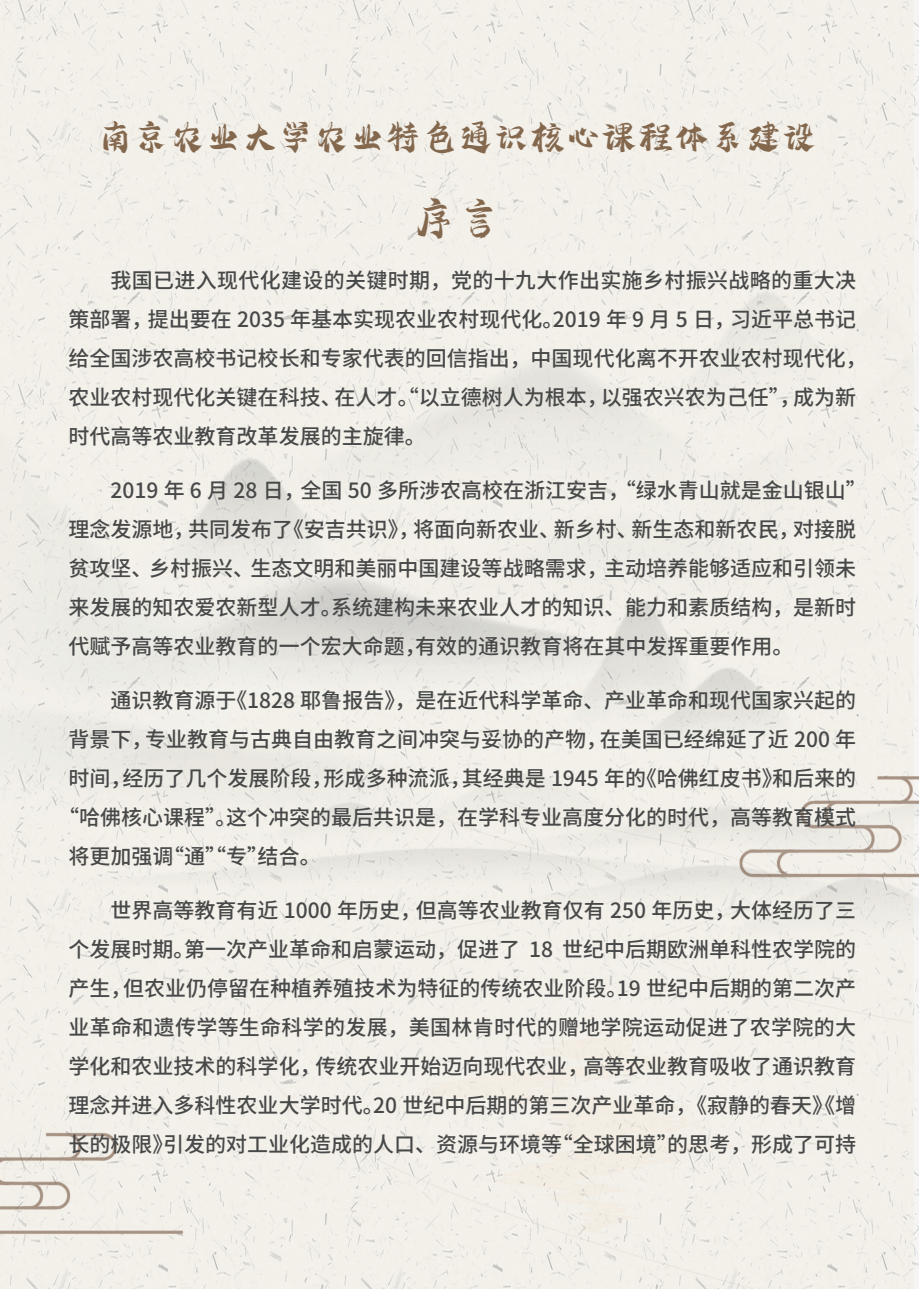
<style>
.page{position:relative;width:919px;height:1289px;background:#fff}
.page>*{position:absolute;margin:0;border:0;box-sizing:border-box;transform-origin:0 0}
.t1{font:45px "zihun 240 hao qingmengshoushu";color:#84684e}
.t2{font:36px "zihun 240 hao qingmengshoushu";color:#84684e}
.t3{font:500 21px/39px "Noto Sans Hans";color:#474848}
</style>
<div class="page">
<img style="left:0;top:0;width:918px;height:1288px">
<h2 class="t2" style="left:97px;top:117px;width:721px">南京农业大学农业特色通识核心课程体系建设</h2>
<h1 class="t1" style="left:412px;top:193px;width:91px">序言</h1>
<p class="t3" style="left:68px;top:261px;width:799px;text-indent:42px">我国已进入现代化建设的关键时期，党的十九大作出实施乡村振兴战略的重大决策部署，提出要在 2035 年基本实现农业农村现代化。2019 年 9 月 5 日，习近平总书记给全国涉农高校书记校长和专家代表的回信指出，中国现代化离不开农业农村现代化，农业农村现代化关键在科技、在人才。“以立德树人为根本，以强农兴农为己任”，成为新时代高等农业教育改革发展的主旋律。</p>
<p class="t3" style="left:68px;top:471px;width:799px;text-indent:42px">2019 年 6 月 28 日，全国 50 多所涉农高校在浙江安吉，“绿水青山就是金山银山”理念发源地，共同发布了《安吉共识》，将面向新农业、新乡村、新生态和新农民，对接脱贫攻坚、乡村振兴、生态文明和美丽中国建设等战略需求，主动培养能够适应和引领未来发展的知农爱农新型人才。系统建构未来农业人才的知识、能力和素质结构，是新时代赋予高等农业教育的一个宏大命题，有效的通识教育将在其中发挥重要作用。</p>
<p class="t3" style="left:110px;top:681px;width:747px">通识教育源于《1828 耶鲁报告》，是在近代科学革命、产业革命和现代国家兴起的</p>
<p class="t3" style="left:68px;top:720px;width:789px">背景下，专业教育与古典自由教育之间冲突与妥协的产物，在美国已经绵延了近 200 年</p>
<p class="t3" style="left:68px;top:759px;width:789px">时间，经历了几个发展阶段，形成多种流派，其经典是 1945 年的《哈佛红皮书》和后来的</p>
<p class="t3" style="left:58px;top:798px;width:799px">“哈佛核心课程”。这个冲突的最后共识是，在学科专业高度分化的时代，高等教育模式</p>
<p class="t3" style="left:68px;top:837px;width:254px">将更加强调“通”“专”结合。</p>
<p class="t3" style="left:68px;top:891px;width:789px;text-align:justify;text-indent:42px">世界高等教育有近 1000 年历史，但高等农业教育仅有 250 年历史，大体经历了三个发展时期。第一次产业革命和启蒙运动，促进了 18 世纪中后期欧洲单科性农学院的产生，但农业仍停留在种植养殖技术为特征的传统农业阶段。19 世纪中后期的第二次产业革命和遗传学等生命科学的发展，美国林肯时代的赠地学院运动促进了农学院的大学化和农业技术的科学化，传统农业开始迈向现代农业，高等农业教育吸收了通识教育理念并进入多科性农业大学时代。20 世纪中后期的第三次产业革命，《寂静的春天》《增长的极限》引发的对工业化造成的人口、资源与环境等“全球困境”的思考，形成了可持</p>
</div>
